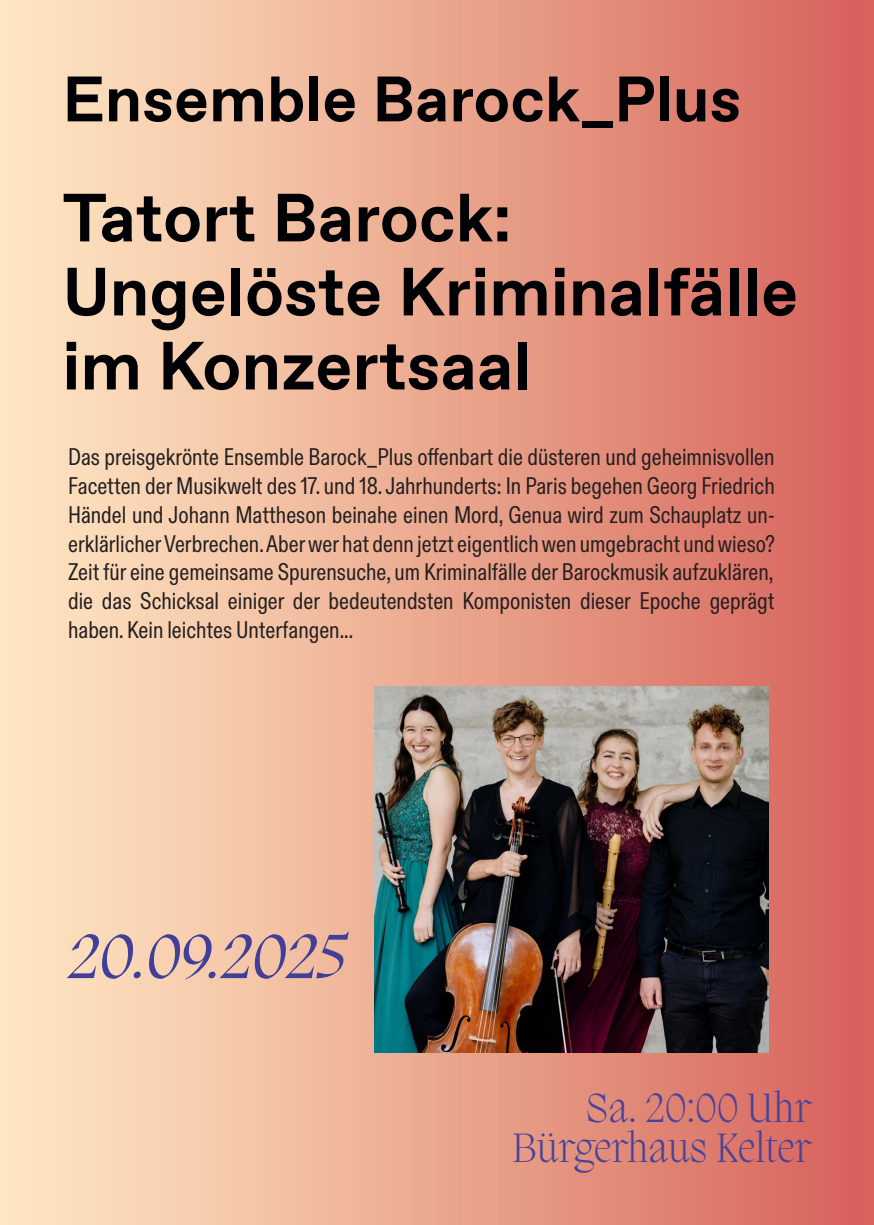
<style>
.page{position:relative;width:874px;height:1225px;background:#fff}
.page>*{position:absolute;margin:0;border:0;box-sizing:border-box;transform-origin:0 0}
.t1{font:700 68px/74px "ABC Favorit Unlicensed Trial";color:#000105}
.t2{font:700 64px "ABC Favorit Unlicensed Trial";color:#000105}
.t3{font:italic 64px "Migra";color:#423f98}
.t4{font:200 42px/40px "Migra";color:#46439b;text-align:right}
.t5{font:24px/28.8px "ABC Diatype Condensed Unlicensed Trial";color:#231f20;text-align:justify}
</style>
<div class="page">
<div style="left:0;top:0;width:856px;height:1225px;background:linear-gradient(to right,#ffebc6,#d6655c)"></div>
<div style="left:856px;top:0;width:17px;height:1225px;background:#d7625e"></div>
<img style="left:375px;top:686px;width:393px;height:366px">
<h2 class="t2" style="left:62px;top:61px;width:680px">Ensemble Barock_Plus</h2>
<h1 class="t1" style="left:62px;top:183px;width:737px">Tatort Barock:<br>Ungelöste Kriminalfälle im Konzertsaal</h1>
<p class="t5" style="left:68px;top:443px;width:707px">Das preisgekrönte Ensemble Barock_Plus offenbart die düsteren und geheimnisvollen Facetten der Musikwelt des 17. und 18. Jahrhunderts: In Paris begehen Georg Friedrich Händel und Johann Mattheson beinahe einen Mord, Genua wird zum Schauplatz un&shy;erklärlicher Verbrechen. Aber wer hat denn jetzt eigentlich wen umgebracht und wieso?<br>Zeit für eine gemeinsame Spurensuche, um Kriminalfälle der Barockmusik aufzuklären,</p>
<p class="t5" style="left:68px;top:587px;width:707px">die das Schicksal einiger der bedeutendsten Komponisten dieser Epoche geprägt haben. Kein leichtes Unterfangen...</p>
<p class="t3" style="left:66px;top:915px;width:293px">20.09.2025</p>
<h3 class="t4" style="left:512px;top:1086px;width:301px">Sa. 20:00 Uhr<br>Bürgerhaus Kelter</h3>
</div>
